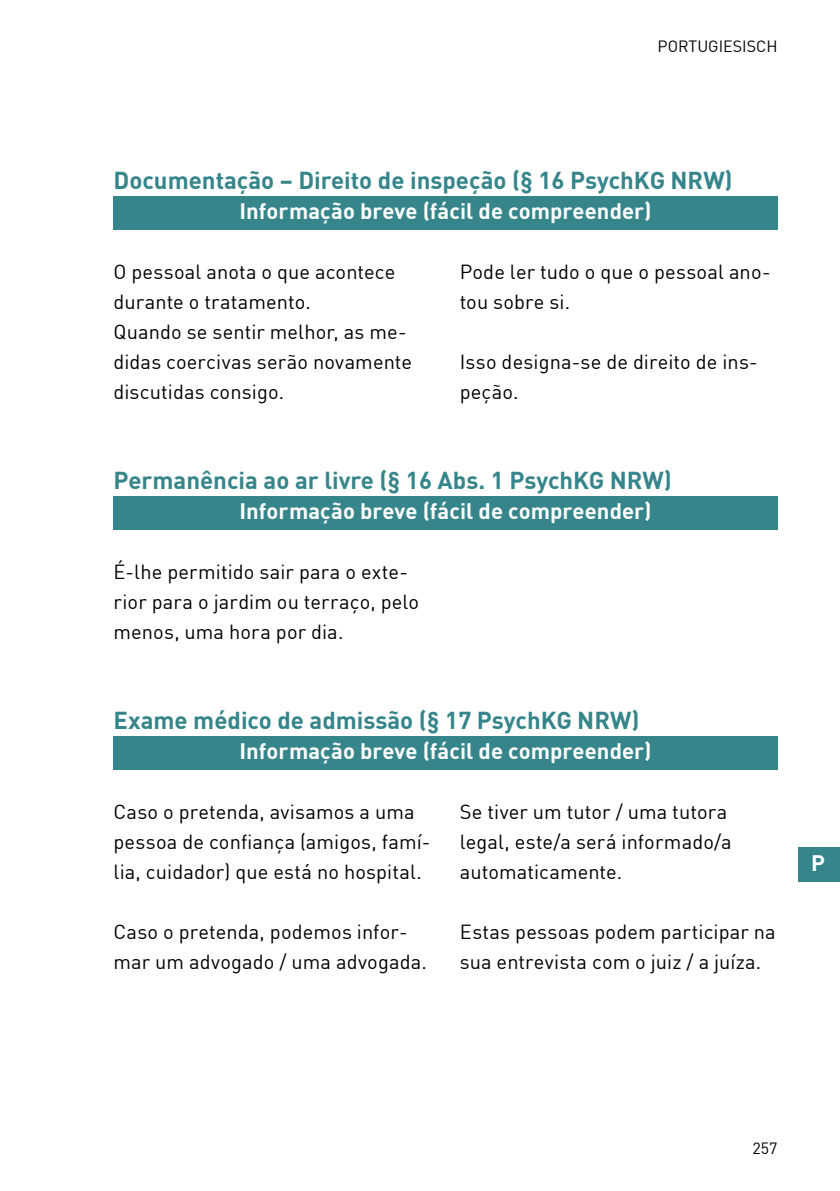
<style>
.page{position:relative;width:840px;height:1191px;background:#fff}
.page>*{position:absolute;margin:0;border:0;box-sizing:border-box;transform-origin:0 0}
.aaa_headline_2_ebene{font:700 24px "DIN";color:#35858a}
.aaa_headline_3_ebene{font:700 22px "DIN";letter-spacing:.005em;color:#fff}
.Grundtext{font:20px/30px "DIN";letter-spacing:.005em;color:#000}
.t1{font:16px "DIN";color:#000}
</style>
<div class="page">
<div style="left:113px;top:196px;width:664px;height:33px;background:#35858a"></div>
<div style="left:113px;top:496px;width:664px;height:33px;background:#35858a"></div>
<div style="left:113px;top:736px;width:664px;height:33px;background:#35858a"></div>
<div style="left:798px;top:847px;width:41px;height:34px;background:#35858a"></div>
<p class="t1" style="left:657px;top:36px;width:20px">Portugiesisch</p>
<p class="aaa_headline_2_ebene" style="left:113px;top:164px;width:620px">Documentação – Direito de inspeção (§ 16 PsychKG NRW)</p>
<p class="aaa_headline_3_ebene" style="left:239px;top:196px;width:413px">Informação breve (fácil de compreender)</p>
<p class="Grundtext" style="left:113px;top:256px;width:283px">O pessoal anota o que acontece durante o tratamento.</p>
<p class="Grundtext" style="left:113px;top:316px;width:300px">Quando se sentir melhor, as me&shy;didas coercivas serão novamente discutidas consigo.</p>
<p class="Grundtext" style="left:459px;top:256px;width:312px">Pode ler tudo o que o pessoal ano&shy;tou sobre si.</p>
<p class="Grundtext" style="left:459px;top:346px;width:299px">Isso designa-se de direito de ins&shy;peção.</p>
<p class="aaa_headline_2_ebene" style="left:113px;top:464px;width:559px">Permanência ao ar livre (§ 16 Abs. 1 PsychKG NRW)</p>
<p class="aaa_headline_3_ebene" style="left:239px;top:496px;width:413px">Informação breve (fácil de compreender)</p>
<p class="Grundtext" style="left:113px;top:556px;width:307px">É-lhe permitido sair para o exte&shy;rior para o jardim ou terraço, pelo menos, uma hora por dia.</p>
<p class="aaa_headline_2_ebene" style="left:113px;top:704px;width:527px">Exame médico de admissão (§ 17 PsychKG NRW)</p>
<p class="aaa_headline_3_ebene" style="left:239px;top:736px;width:413px">Informação breve (fácil de compreender)</p>
<p class="Grundtext" style="left:113px;top:796px;width:318px">Caso o pretenda, avisamos a uma pessoa de confiança (amigos, famí&shy;lia, cuidador) que está no hospital.</p>
<p class="Grundtext" style="left:113px;top:916px;width:315px">Caso o pretenda, podemos infor&shy;mar um advogado / uma advogada.</p>
<p class="Grundtext" style="left:459px;top:796px;width:273px">Se tiver um tutor / uma tutora legal, este/a será informado/a automaticamente.</p>
<p class="Grundtext" style="left:459px;top:916px;width:317px">Estas pessoas podem participar na sua entrevista com o juiz / a juíza.</p>
<p class="aaa_headline_3_ebene" style="left:810px;top:849px;width:15px">P</p>
<p class="t1" style="left:752px;top:1137px;width:27px">257</p>
</div>
